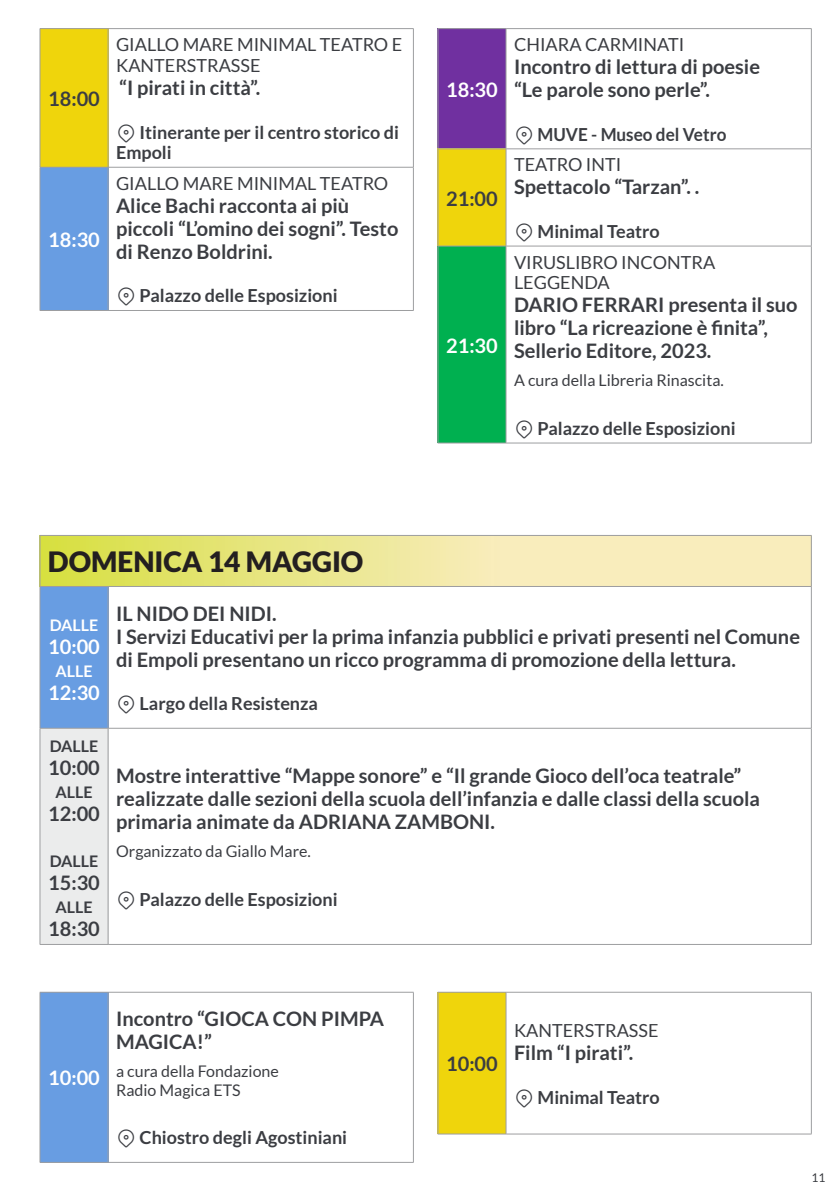
<style>
.page{position:relative;width:840px;height:1191px;background:#fff}
.page>*{position:absolute;margin:0;border:0;box-sizing:border-box;transform-origin:0 0}
.t1{font:900 28px "Lato";color:#231f20}
.t2{font:700 20px/23px "Lato";color:#3b3d42}
.t3{font:700 20px "Lato";color:#fff}
.t4{font:700 18px/20.6px "Lato";color:#3b3d42}
.t5{font:18px/20.6px "Lato";color:#3b3d42}
.t6{font:700 18px "Lato";color:#3b3d42;scale:.95 1}
.t7{font:16px/18.4px "Lato";color:#3b3d42}
.t8{font:700 16px "Lato";color:#3b3d42}
.t9{font:700 16px "Lato";color:#fff}
.t10{font:12px "Lato";color:#3b3d42}
</style>
<div class="page">
<div style="left:40px;top:29px;width:68px;height:138px;background:#efd50c"></div>
<div style="left:40px;top:167px;width:68px;height:143px;background:#689de2"></div>
<hr style="left:108px;top:28px;width:305px;height:1px;background:#9d9ea0">
<hr style="left:108px;top:167px;width:305px;height:1px;background:#9d9ea0">
<hr style="left:108px;top:310px;width:305px;height:1px;background:#9d9ea0">
<hr style="left:40px;top:28px;width:68px;height:1px;background:#9d9ea0">
<hr style="left:40px;top:29px;width:1px;height:138px;background:#9d9ea0">
<hr style="left:108px;top:29px;width:1px;height:138px;background:#9d9ea0">
<hr style="left:413px;top:29px;width:1px;height:138px;background:#9d9ea0">
<hr style="left:40px;top:167px;width:68px;height:1px;background:#9d9ea0">
<hr style="left:40px;top:167px;width:1px;height:143px;background:#9d9ea0">
<hr style="left:108px;top:167px;width:1px;height:143px;background:#9d9ea0">
<hr style="left:40px;top:310px;width:68px;height:1px;background:#9d9ea0">
<hr style="left:413px;top:167px;width:1px;height:143px;background:#9d9ea0">
<div style="left:437px;top:29px;width:68px;height:120px;background:#7030a0"></div>
<div style="left:437px;top:149px;width:68px;height:97px;background:#efd50c"></div>
<div style="left:437px;top:246px;width:68px;height:197px;background:#00b050"></div>
<hr style="left:505px;top:28px;width:306px;height:1px;background:#9d9ea0">
<hr style="left:505px;top:148px;width:306px;height:1px;background:#9d9ea0">
<hr style="left:505px;top:246px;width:306px;height:1px;background:#9d9ea0">
<hr style="left:505px;top:443px;width:306px;height:1px;background:#9d9ea0">
<hr style="left:437px;top:29px;width:1px;height:120px;background:#9d9ea0">
<hr style="left:505px;top:29px;width:1px;height:120px;background:#9d9ea0">
<hr style="left:437px;top:443px;width:68px;height:1px;background:#9d9ea0">
<hr style="left:437px;top:28px;width:68px;height:1px;background:#9d9ea0">
<hr style="left:810px;top:29px;width:1px;height:120px;background:#9d9ea0">
<hr style="left:437px;top:148px;width:68px;height:1px;background:#9d9ea0">
<hr style="left:437px;top:149px;width:1px;height:97px;background:#9d9ea0">
<hr style="left:505px;top:149px;width:1px;height:97px;background:#9d9ea0">
<hr style="left:810px;top:149px;width:1px;height:97px;background:#9d9ea0">
<hr style="left:437px;top:246px;width:68px;height:1px;background:#9d9ea0">
<hr style="left:437px;top:246px;width:1px;height:197px;background:#9d9ea0">
<hr style="left:505px;top:246px;width:1px;height:197px;background:#9d9ea0">
<hr style="left:810px;top:246px;width:1px;height:197px;background:#9d9ea0">
<svg style="left:41px;top:536px;width:769px;height:50px;background:#eee897"></svg>
<div style="left:40px;top:586px;width:68px;height:142px;background:#689de2"></div>
<div style="left:40px;top:728px;width:68px;height:216px;background:#ebecec"></div>
<hr style="left:810px;top:587px;width:1px;height:141px;background:#9d9ea0">
<hr style="left:810px;top:728px;width:1px;height:216px;background:#9d9ea0">
<hr style="left:40px;top:728px;width:1px;height:216px;background:#9d9ea0">
<hr style="left:108px;top:728px;width:1px;height:216px;background:#9d9ea0">
<hr style="left:40px;top:944px;width:68px;height:1px;background:#9d9ea0">
<hr style="left:40px;top:587px;width:1px;height:141px;background:#9d9ea0">
<hr style="left:108px;top:587px;width:1px;height:141px;background:#9d9ea0">
<hr style="left:40px;top:728px;width:68px;height:1px;background:#9d9ea0">
<hr style="left:108px;top:728px;width:703px;height:1px;background:#9d9ea0">
<hr style="left:108px;top:944px;width:703px;height:1px;background:#9d9ea0">
<hr style="left:40px;top:535px;width:68px;height:1px;background:#9d9ea0">
<hr style="left:40px;top:535px;width:1px;height:51px;background:#9d9ea0">
<hr style="left:108px;top:535px;width:703px;height:1px;background:#9d9ea0">
<hr style="left:810px;top:535px;width:1px;height:51px;background:#9d9ea0">
<hr style="left:40px;top:586px;width:68px;height:1px;background:#9d9ea0">
<hr style="left:108px;top:586px;width:703px;height:1px;background:#9d9ea0">
<div style="left:40px;top:992px;width:68px;height:170px;background:#689de2"></div>
<hr style="left:40px;top:1162px;width:68px;height:1px;background:#9d9ea0">
<hr style="left:40px;top:992px;width:68px;height:1px;background:#9d9ea0">
<hr style="left:108px;top:992px;width:305px;height:1px;background:#9d9ea0">
<hr style="left:108px;top:1162px;width:305px;height:1px;background:#9d9ea0">
<hr style="left:40px;top:992px;width:1px;height:170px;background:#9d9ea0">
<hr style="left:108px;top:992px;width:1px;height:170px;background:#9d9ea0">
<hr style="left:413px;top:992px;width:1px;height:170px;background:#9d9ea0">
<div style="left:437px;top:992px;width:68px;height:142px;background:#efd50c"></div>
<hr style="left:437px;top:992px;width:68px;height:1px;background:#9d9ea0">
<hr style="left:437px;top:992px;width:1px;height:141px;background:#9d9ea0">
<hr style="left:505px;top:992px;width:1px;height:141px;background:#9d9ea0">
<hr style="left:437px;top:1133px;width:68px;height:1px;background:#9d9ea0">
<hr style="left:810px;top:992px;width:1px;height:141px;background:#9d9ea0">
<hr style="left:505px;top:992px;width:306px;height:1px;background:#9d9ea0">
<hr style="left:505px;top:1133px;width:306px;height:1px;background:#9d9ea0">
<p class="t2" style="left:48px;top:87px;width:53px">18:00</p>
<p class="t3" style="left:48px;top:228px;width:53px">18:30</p>
<p class="t5" style="left:116px;top:34px;width:287px">GIALLO MARE MINIMAL TEATRO E<br>KANTERSTRASSE</p>
<p class="t2" style="left:119px;top:76px;width:143px">“I pirati in città”.</p>
<p class="t4" style="left:116px;top:121px;width:284px;text-indent:24px">Itinerante per il centro storico di<br>Empoli</p>
<p class="t5" style="left:116px;top:173px;width:273px">GIALLO MARE MINIMAL TEATRO</p>
<p class="t2" style="left:116px;top:194px;width:284px">Alice Bachi racconta ai più piccoli “L’omino dei sogni”. Testo di Renzo Boldrini.</p>
<p class="t4" style="left:139px;top:285px;width:199px">Palazzo delle Esposizioni</p>
<p class="t3" style="left:446px;top:78px;width:53px">18:30</p>
<p class="t2" style="left:446px;top:186px;width:53px">21:00</p>
<p class="t3" style="left:446px;top:334px;width:53px">21:30</p>
<p class="t5" style="left:513px;top:34px;width:172px">CHIARA CARMINATI</p>
<p class="t2" style="left:513px;top:55px;width:247px">Incontro di lettura di poesie “Le parole sono perle”.</p>
<p class="t6" style="left:537px;top:124px;width:200px">MUVE - Museo del Vetro</p>
<p class="t5" style="left:513px;top:154px;width:109px">TEATRO INTI</p>
<p class="t2" style="left:513px;top:175px;width:187px">Spettacolo “Tarzan”. .</p>
<p class="t4" style="left:537px;top:221px;width:124px">Minimal Teatro</p>
<p class="t5" style="left:513px;top:251px;width:202px">VIRUSLIBRO INCONTRA<br>LEGGENDA</p>
<p class="t2" style="left:513px;top:293px;width:285px">DARIO FERRARI presenta il suo libro “La ricreazione è finita”,<br>Sellerio Editore, 2023.</p>
<p class="t7" style="left:513px;top:371px;width:211px">A cura della Libreria Rinascita.</p>
<p class="t4" style="left:537px;top:418px;width:199px">Palazzo delle Esposizioni</p>
<h1 class="t1" style="left:48px;top:545px;width:317px">DOMENICA 14 MAGGIO</h1>
<p class="t9" style="left:50px;top:616px;width:50px">DALLE</p>
<p class="t3" style="left:48px;top:635px;width:53px">10:00</p>
<p class="t9" style="left:55px;top:662px;width:39px">ALLE</p>
<p class="t3" style="left:48px;top:681px;width:53px">12:30</p>
<p class="t8" style="left:50px;top:737px;width:50px">DALLE</p>
<p class="t2" style="left:48px;top:756px;width:53px">10:00</p>
<p class="t8" style="left:55px;top:783px;width:39px">ALLE</p>
<p class="t2" style="left:48px;top:802px;width:53px">12:00</p>
<p class="t8" style="left:50px;top:852px;width:50px">DALLE</p>
<p class="t2" style="left:48px;top:871px;width:53px">15:30</p>
<p class="t8" style="left:55px;top:898px;width:39px">ALLE</p>
<p class="t2" style="left:48px;top:917px;width:53px">18:30</p>
<p class="t2" style="left:116px;top:601px;width:685px">IL NIDO DEI NIDI.<br>I Servizi Educativi per la prima infanzia pubblici e privati presenti nel Comune di Empoli presentano un ricco programma di promozione della lettura.</p>
<p class="t4" style="left:139px;top:693px;width:180px">Largo della Resistenza</p>
<p class="t2" style="left:116px;top:764px;width:645px">Mostre interattive “Mappe sonore” e “Il grande Gioco dell’oca teatrale” realizzate dalle sezioni della scuola dell’infanzia e dalle classi della scuola primaria animate da ADRIANA ZAMBONI.</p>
<p class="t7" style="left:116px;top:842px;width:196px">Organizzato da Giallo Mare.</p>
<p class="t4" style="left:139px;top:888px;width:199px">Palazzo delle Esposizioni</p>
<p class="t3" style="left:48px;top:1066px;width:53px">10:00</p>
<p class="t2" style="left:116px;top:1007px;width:269px">Incontro “GIOCA CON PIMPA<br>MAGICA!”</p>
<p class="t7" style="left:116px;top:1062px;width:164px">a cura della Fondazione<br>Radio Magica ETS</p>
<p class="t4" style="left:139px;top:1127px;width:209px">Chiostro degli Agostiniani</p>
<p class="t2" style="left:446px;top:1052px;width:53px">10:00</p>
<p class="t5" style="left:513px;top:1020px;width:146px">KANTERSTRASSE</p>
<p class="t2" style="left:513px;top:1041px;width:121px">Film “I pirati”.</p>
<p class="t4" style="left:537px;top:1086px;width:124px">Minimal Teatro</p>
<p class="t10" style="left:811px;top:1170px;width:15px">11</p>
</div>
